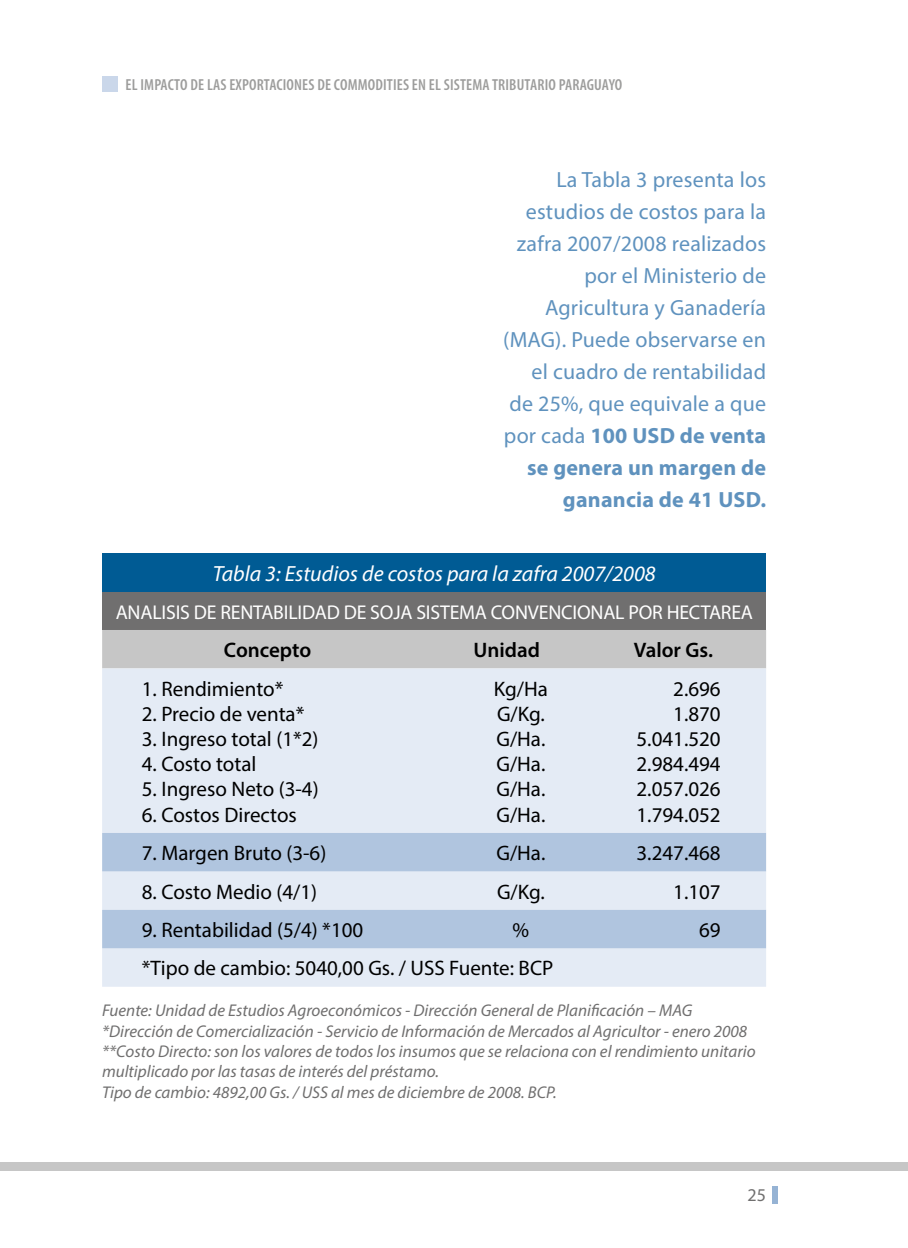
<style>
.page{position:relative;width:908px;height:1248px;background:#fff}
.page>*{position:absolute;margin:0;border:0;box-sizing:border-box;transform-origin:0 0}
.t1{font:22px/32px "Myriad Pro";letter-spacing:.01em;color:#5f92be;text-align:right}
.t2{font:italic 22px "Myriad Pro";color:#fff}
.t3{font:21px/25.2px "Myriad Pro";color:#000}
.t4{font:600 21px "Myriad Pro";color:#000}
.t5{font:20px "Myriad Pro";letter-spacing:-.01em;color:#fff}
.t6{font:18px "Myriad Pro";color:#706f6f}
.t7{font:italic 17px/20.4px "Myriad Pro";color:#706f6f}
.t8{font:600 condensed 16px "Myriad Pro";letter-spacing:.01em;color:#9d9d9c}
.s1{font-weight:700}
</style>
<div class="page">
<div style="left:102px;top:77px;width:15px;height:15px;background:#cad7ea"></div>
<div style="left:0;top:1161px;width:907px;height:9px;background:#c6c6c6"></div>
<div style="left:771px;top:1186px;width:6px;height:17px;background:#96b3d4"></div>
<div style="left:102px;top:553px;width:663px;height:39px;background:#005b94"></div>
<div style="left:102px;top:592px;width:663px;height:38px;background:#706f6f"></div>
<div style="left:102px;top:630px;width:663px;height:38px;background:#c6c6c6"></div>
<div style="left:102px;top:668px;width:663px;height:318px;background:#e4ebf5"></div>
<svg style="left:102px;top:832px;width:663px;height:116px;background:#c1d1e6"></svg>
<p class="t8" style="left:126px;top:76px;width:498px">EL IMPACTO DE LAS EXPORTACIONES DE COMMODITIES EN EL SISTEMA TRIBUTARIO PARAGUAYO</p>
<p class="t1" style="left:503px;top:163px;width:264px">La Tabla 3 presenta los estudios de costos para la zafra 2007/2008 realizados por el Ministerio de<br>Agricultura y Ganadería (MAG). Puede observarse en el cuadro de rentabilidad de 25%, que equivale a que por cada <span class="s1">100 USD de venta se genera un margen de ganancia de 41 USD.</span></p>
<p class="t2" style="left:213px;top:560px;width:444px">Tabla 3: Estudios de costos para la zafra 2007/2008</p>
<p class="t5" style="left:116px;top:599px;width:638px">ANALISIS DE RENTABILIDAD DE SOJA SISTEMA CONVENCIONAL POR HECTAREA</p>
<p class="t4" style="left:224px;top:636px;width:89px">Concepto</p>
<p class="t4" style="left:473px;top:636px;width:68px">Unidad</p>
<p class="t4" style="left:633px;top:636px;width:81px">Valor Gs.</p>
<p class="t3" style="left:142px;top:675px;width:143px">1. Rendimiento*</p>
<p class="t3" style="left:142px;top:700px;width:164px">2. Precio de venta*</p>
<p class="t3" style="left:142px;top:726px;width:178px">3. Ingreso total (1*2)</p>
<p class="t3" style="left:142px;top:751px;width:116px">4. Costo total</p>
<p class="t3" style="left:142px;top:776px;width:178px">5. Ingreso Neto (3-4)</p>
<p class="t3" style="left:142px;top:801px;width:156px">6. Costos Directos</p>
<p class="t3" style="left:493px;top:675px;width:56px">Kg/Ha<br>G/Kg.<br>G/Ha.<br>G/Ha.<br>G/Ha.<br>G/Ha.</p>
<p class="t3" style="left:636px;top:675px;width:86px;text-align:right">2.696<br>1.870<br>5.041.520<br>2.984.494<br>2.057.026<br>1.794.052</p>
<p class="t3" style="left:142px;top:840px;width:186px">7. Margen Bruto (3-6)</p>
<p class="t3" style="left:496px;top:840px;width:50px">G/Ha.</p>
<p class="t3" style="left:636px;top:840px;width:86px">3.247.468</p>
<p class="t3" style="left:142px;top:878px;width:177px">8. Costo Medio (4/1)</p>
<p class="t3" style="left:497px;top:878px;width:49px">G/Kg.</p>
<p class="t3" style="left:673px;top:878px;width:49px">1.107</p>
<p class="t3" style="left:142px;top:916px;width:223px">9. Rentabilidad (5/4) *100</p>
<p class="t3" style="left:512px;top:916px;width:18px">%</p>
<p class="t3" style="left:698px;top:916px;width:23px">69</p>
<p class="t3" style="left:142px;top:955px;width:413px">*Tipo de cambio: 5040,00 Gs. / USS Fuente: BCP</p>
<p class="t7" style="left:102px;top:999px;width:654px">Fuente: Unidad de Estudios Agroeconómicos - Dirección General de Planificación – MAG *Dirección de Comercialización - Servicio de Información de Mercados al Agricultor - enero 2008 **Costo Directo: son los valores de todos los insumos que se relaciona con el rendimiento unitario multiplicado por las tasas de interés del préstamo.<br>Tipo de cambio: 4892,00 Gs. / USS al mes de diciembre de 2008. BCP.</p>
<p class="t6" style="left:747px;top:1183px;width:20px">25</p>
</div>
